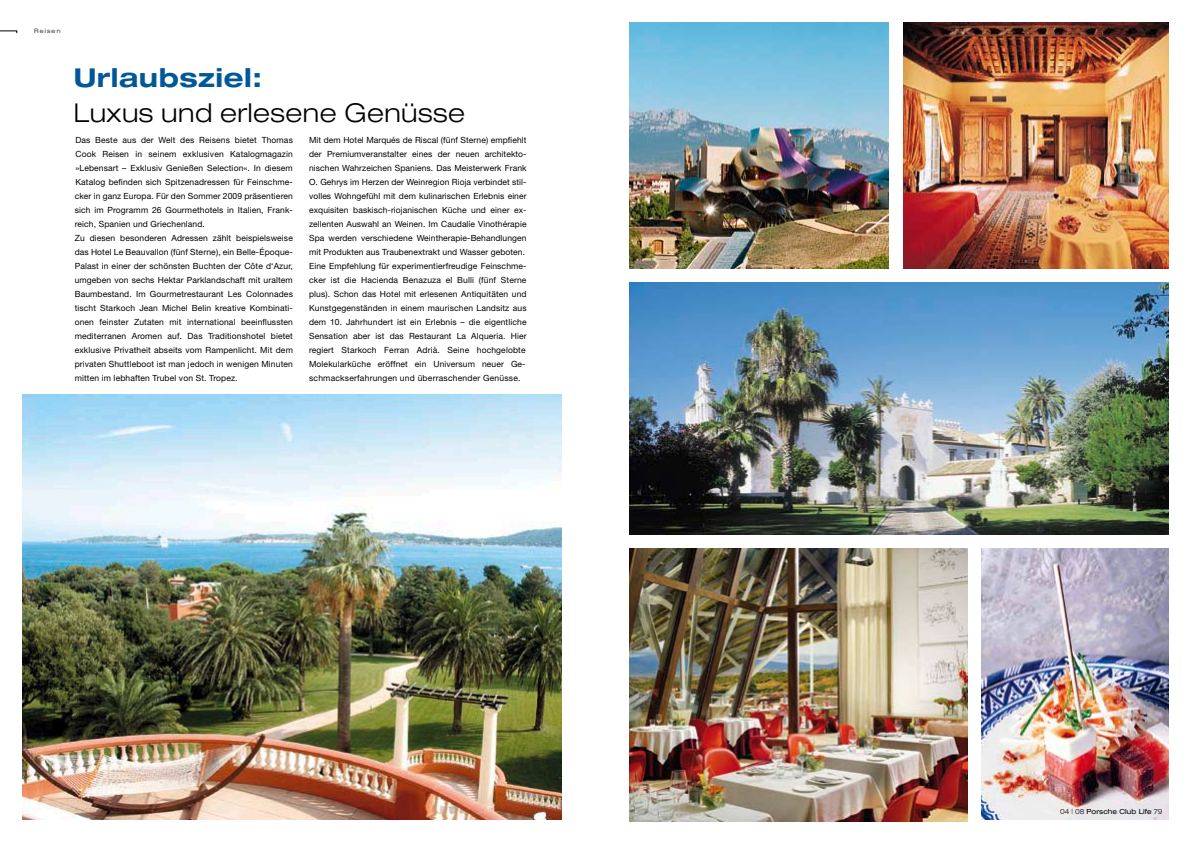
<style>
.page{position:relative;width:1191px;height:842px;background:#fff}
.page>*{position:absolute;margin:0;border:0;box-sizing:border-box;transform-origin:0 0}
.t1{font:300 expanded 26px "Helvetica Neue";letter-spacing:.02em;color:#000}
.t2{font:700 expanded 26px "Helvetica Neue";letter-spacing:.02em;color:#005899}
.t3{font:8.5px/14px "Helvetica Neue";letter-spacing:.015em;color:#000}
.t4{font:expanded 7px "Helvetica Neue";letter-spacing:.005em;color:#000}
.t5{font:300 expanded 6px "Helvetica Neue";letter-spacing:.2em;color:#000}
.s1{font-weight:300}
</style>
<div class="page">
<img style="left:23px;top:395px;width:538px;height:424px">
<img style="left:903px;top:23px;width:265px;height:246px">
<img style="left:981px;top:549px;width:187px;height:270px">
<img style="left:629px;top:549px;width:338px;height:273px">
<img style="left:629px;top:23px;width:260px;height:246px">
<img style="left:629px;top:283px;width:539px;height:252px">
<svg style="left:0;top:30px;width:17px;height:4px"></svg>
<p class="t5" style="left:34px;top:27px;width:28px">Reisen</p>
<h1 class="t2" style="left:74px;top:61px;width:190px">Urlaubsziel:</h1>
<h1 class="t1" style="left:74px;top:97px;width:393px">Luxus und erlesene Genüsse</h1>
<p class="t3" style="left:75px;top:132px;width:220px">Das Beste aus der Welt des Reisens bietet Thomas Cook Reisen in seinem exklusiven Katalogmagazin »Lebensart – Exklusiv Genießen Selection«. In diesem Katalog befinden sich Spitzenadressen für Feinschme&shy;cker in ganz Europa. Für den Sommer 2009 präsentieren sich im Programm 26 Gourmethotels in Italien, Frank&shy;reich, Spanien und Griechenland.<br>Zu diesen besonderen Adressen zählt beispielsweise das Hotel Le Beauvallon (fünf Sterne), ein Belle-Époque-Palast in einer der schönsten Buchten der Côte d‘Azur, umgeben von sechs Hektar Parklandschaft mit uraltem Baumbestand. Im Gourmetrestaurant Les Colonnades tischt Starkoch Jean Michel Belin kreative Kombinati&shy;onen feinster Zutaten mit international beeinflussten mediterranen Aromen auf. Das Traditionshotel bietet exklusive Privatheit abseits vom Rampenlicht. Mit dem privaten Shuttleboot ist man jedoch in wenigen Minuten mitten im lebhaften Trubel von St. Tropez.</p>
<p class="t3" style="left:309px;top:132px;width:219px">Mit dem Hotel Marqués de Riscal (fünf Sterne) empfiehlt der Premiumveranstalter eines der neuen architekto&shy;nischen Wahrzeichen Spaniens. Das Meisterwerk Frank O. Gehrys im Herzen der Weinregion Rioja verbindet stil&shy;volles Wohngefühl mit dem kulinarischen Erlebnis einer exquisiten baskisch-riojanischen Küche und einer ex&shy;zellenten Auswahl an Weinen. Im Caudalíe Vinothérapie Spa werden verschiedene Weintherapie-Behandlungen mit Produkten aus Traubenextrakt und Wasser geboten.<br>Eine Empfehlung für experimentierfreudige Feinschme&shy;cker ist die Hacienda Benazuza el Bulli (fünf Sterne plus). Schon das Hotel mit erlesenen Antiquitäten und Kunstgegenständen in einem maurischen Landsitz aus dem 10. Jahrhundert ist ein Erlebnis – die eigentliche Sensation aber ist das Restaurant La Alqueria. Hier regiert Starkoch Ferran Adrià. Seine hochgelobte Molekularküche eröffnet ein Universum neuer Ge&shy;schmackserfahrungen und überraschender Genüsse.</p>
<p class="t4" style="left:1060px;top:807px;width:104px"><span class="s1">04 | 08</span> Porsche Club Life <span class="s1">79</span></p>
</div>
